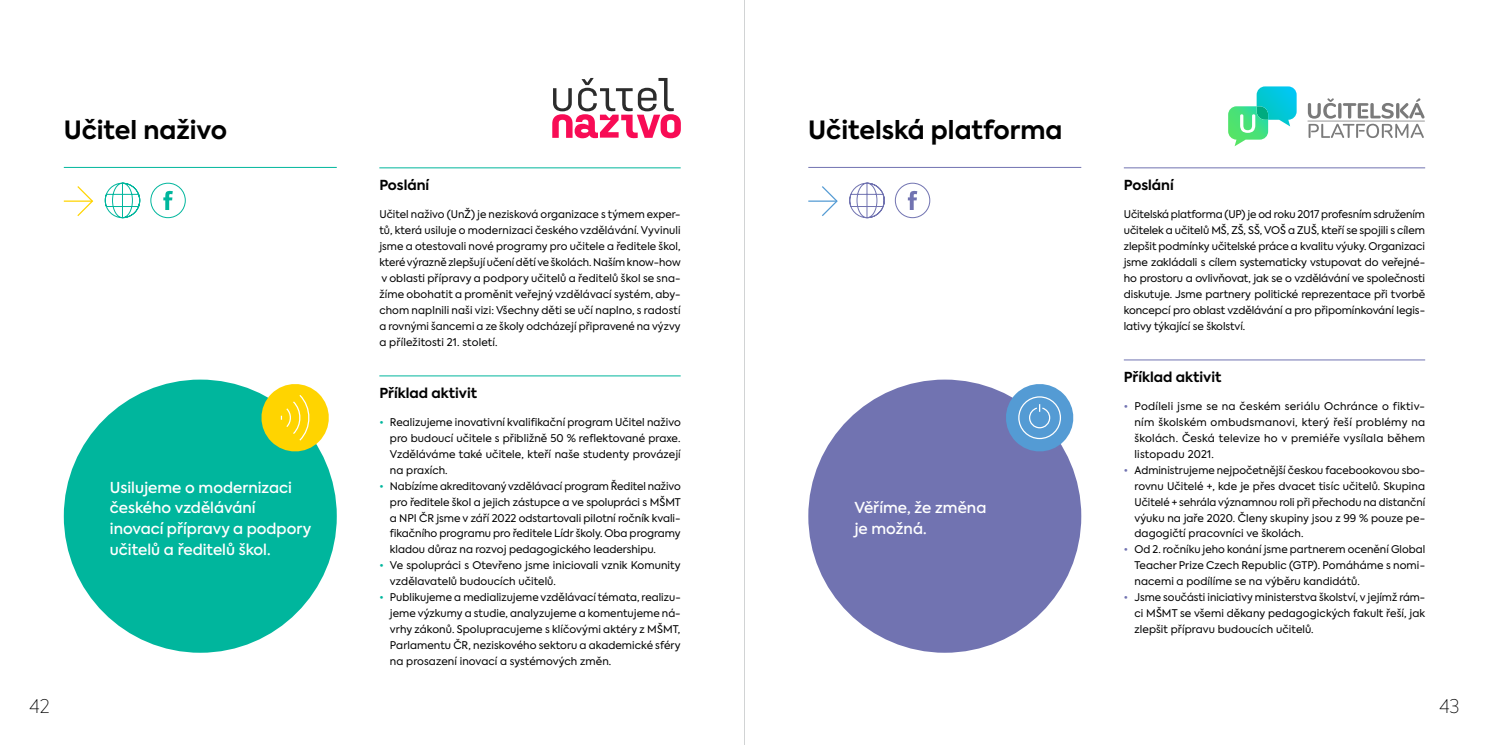
<style>
.page{position:relative;width:1489px;height:745px;background:#fff}
.page>*{position:absolute;margin:0;border:0;box-sizing:border-box;transform-origin:0 0}
.t1{font:700 25px "Axiforma";color:#000}
.t2{font:100 18.75px "Axiforma";color:#000}
.t3{font:500 15px/20.8px "Axiforma";color:#fff}
.t4{font:700 13.75px "Axiforma";color:#000}
.t5{font:10.5px/16px "Axiforma";letter-spacing:.005em;color:#000;text-align:justify}
.s1{color:#00b69d}
.s2{color:#7173b1}
</style>
<div class="page">
<div style="left:64px;top:379px;width:273px;height:273px;background:#00b69d;border-radius:50%"></div>
<div style="left:808px;top:379px;width:273px;height:273px;background:#7173b1;border-radius:50%"></div>
<hr style="left:379px;top:167px;width:301px;height:1px;background:#00b69d">
<hr style="left:1123px;top:167px;width:301px;height:1px;background:#7173b1">
<hr style="left:379px;top:375px;width:301px;height:1px;background:#00b69d">
<hr style="left:1123px;top:359px;width:301px;height:1px;background:#7173b1">
<svg style="left:1228px;top:86px;width:68px;height:60px"></svg>
<svg style="left:1307px;top:98px;width:117px;height:40px"></svg>
<svg style="left:552px;top:78px;width:128px;height:61px"></svg>
<svg style="left:258px;top:384px;width:71px;height:70px"></svg>
<svg style="left:1002px;top:384px;width:72px;height:70px"></svg>
<div style="left:150px;top:182px;width:36px;height:36px;border:1px solid #00b69d;border-radius:50%"></div>
<svg style="left:163px;top:190px;width:10px;height:20px"></svg>
<hr style="left:64px;top:167px;width:273px;height:1px;background:#00b69d">
<svg style="left:77px;top:186px;width:17px;height:30px"></svg>
<hr style="left:64px;top:200px;width:28px;height:2px;background:#ffd400">
<svg style="left:104px;top:182px;width:37px;height:36px"></svg>
<div style="left:894px;top:182px;width:36px;height:36px;border:1px solid #7173b1;border-radius:50%"></div>
<svg style="left:907px;top:190px;width:10px;height:20px"></svg>
<hr style="left:808px;top:167px;width:273px;height:1px;background:#7173b1">
<svg style="left:822px;top:186px;width:16px;height:30px"></svg>
<hr style="left:808px;top:200px;width:28px;height:2px;background:#549bd4">
<svg style="left:849px;top:182px;width:36px;height:36px"></svg>
<hr style="left:744px;top:0;width:1px;height:744px;background:#d1d3d4">
<h1 class="t1" style="left:64px;top:113px;width:165px">Učitel naživo</h1>
<h1 class="t1" style="left:808px;top:113px;width:255px">Učitelská platforma</h1>
<h3 class="t4" style="left:379px;top:176px;width:52px">Poslání</h3>
<h3 class="t4" style="left:1123px;top:176px;width:52px">Poslání</h3>
<p class="t5" style="left:379px;top:206px;width:303px">Učitel naživo (UnŽ) je nezisková organizace s týmem exper&shy;tů, která usiluje o modernizaci českého vzdělávání. Vyvinuli jsme a otestovali nové programy pro učitele a ředitele škol, které výrazně zlepšují učení dětí ve školách. Naším know-how v oblasti přípravy a podpory učitelů a ředitelů škol se sna&shy;žíme obohatit a proměnit veřejný vzdělávací systém, aby&shy;chom naplnili naši vizi: Všechny děti se učí naplno, s radostí a rovnými šancemi a ze školy odcházejí připravené na výzvy a příležitosti 21. století.</p>
<p class="t5" style="left:1123px;top:206px;width:303px">Učitelská platforma (UP) je od roku 2017 profesním sdružením učitelek a učitelů MŠ, ZŠ, SŠ, VOŠ a ZUŠ, kteří se spojili s cílem zlepšit podmínky učitelské práce a kvalitu výuky. Organizaci jsme zakládali s cílem systematicky vstupovat do veřejné&shy;ho prostoru a ovlivňovat, jak se o vzdělávání ve společnosti diskutuje. Jsme partnery politické reprezentace při tvorbě koncepcí pro oblast vzdělávání a pro připomínkování legis&shy;lativy týkající se školství.</p>
<h3 class="t3" style="left:110px;top:476px;width:203px">Usilujeme o modernizaci českého vzdělávání inovací přípravy a podpory učitelů a ředitelů škol.</h3>
<h3 class="t4" style="left:379px;top:383px;width:99px">Příklad aktivit</h3>
<p class="t5" style="left:390px;top:414px;width:292px;text-indent:-11px"><span class="s1">•</span> Realizujeme inovativní kvalifikační program Učitel naživo pro budoucí učitele s přibližně 50 % reflektované praxe.<br>Vzděláváme také učitele, kteří naše studenty provázejí na praxích.</p>
<p class="t5" style="left:390px;top:477px;width:292px;text-indent:-11px"><span class="s1">•</span> Nabízíme akreditovaný vzdělávací program Ředitel naživo pro ředitele škol a jejich zástupce a ve spolupráci s MŠMT a NPI ČR jsme v září 2022 odstartovali pilotní ročník kvali&shy;fikačního programu pro ředitele Lídr školy. Oba programy kladou důraz na rozvoj pedagogického leadershipu.</p>
<p class="t5" style="left:390px;top:557px;width:292px;text-indent:-11px"><span class="s1">•</span> Ve spolupráci s Otevřeno jsme iniciovali vznik Komunity vzdělavatelů budoucích učitelů.</p>
<p class="t5" style="left:390px;top:589px;width:292px;text-indent:-11px"><span class="s1">•</span> Publikujeme a medializujeme vzdělávací témata, realizu&shy;jeme výzkumy a studie, analyzujeme a komentujeme ná&shy;vrhy zákonů. Spolupracujeme s klíčovými aktéry z MŠMT, Parlamentu ČR, neziskového sektoru a akademické sféry na prosazení inovací a systémových změn.</p>
<h3 class="t3" style="left:854px;top:497px;width:133px">Věříme, že změna je možná.</h3>
<h3 class="t4" style="left:1123px;top:367px;width:99px">Příklad aktivit</h3>
<p class="t5" style="left:1134px;top:398px;width:292px;text-indent:-11px"><span class="s2">•</span> Podíleli jsme se na českém seriálu Ochránce o fiktiv&shy;ním školském ombudsmanovi, který řeší problémy na školách. Česká televize ho v premiéře vysílala během listopadu 2021.</p>
<p class="t5" style="left:1134px;top:461px;width:292px;text-indent:-11px"><span class="s2">•</span> Administrujeme nejpočetnější českou facebookovou sbo&shy;rovnu Učitelé +, kde je přes dvacet tisíc učitelů. Skupina Učitelé + sehrála významnou roli při přechodu na distanční výuku na jaře 2020. Členy skupiny jsou z 99 % pouze pe&shy;dagogičtí pracovníci ve školách.</p>
<p class="t5" style="left:1134px;top:541px;width:292px;text-indent:-11px"><span class="s2">•</span> Od 2. ročníku jeho konání jsme partnerem ocenění Global Teacher Prize Czech Republic (GTP). Pomáháme s nomi&shy;nacemi a podílíme se na výběru kandidátů.</p>
<p class="t5" style="left:1134px;top:589px;width:292px;text-indent:-11px"><span class="s2">•</span> Jsme součásti iniciativy ministerstva školství, v jejímž rám&shy;ci MŠMT se všemi děkany pedagogických fakult řeší, jak zlepšit přípravu budoucích učitelů.</p>
<h2 class="t2" style="left:30px;top:694px;width:21px">42</h2>
<h2 class="t2" style="left:1439px;top:694px;width:22px">43</h2>
</div>
